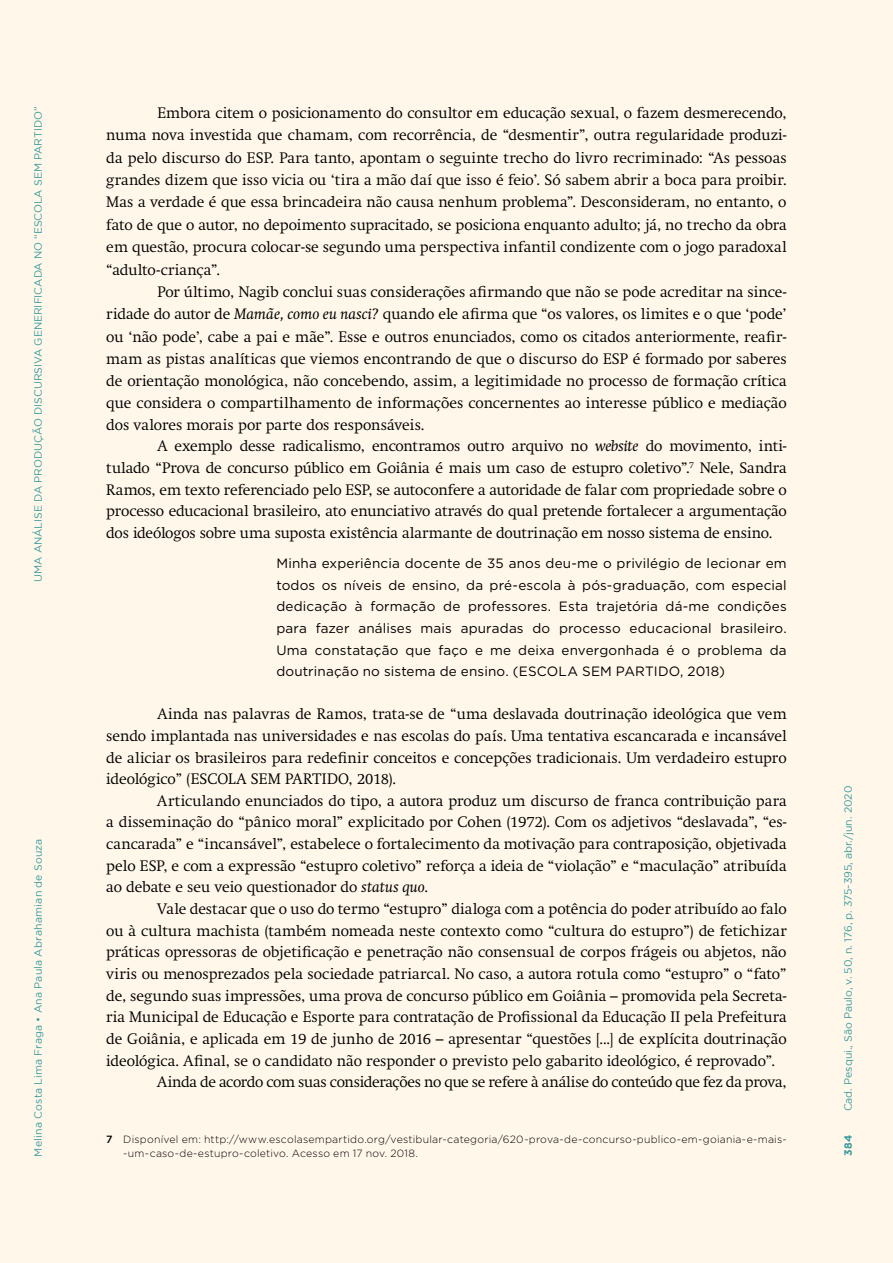
<style>
.page{position:relative;width:893px;height:1263px;background:#fff7ea}
.page>*{position:absolute;margin:0;border:0;box-sizing:border-box;transform-origin:0 0}
.t1{font:300 15px/21.6px "Swift";color:#000;text-align:justify}
.t2{font:300 15px "Swift";letter-spacing:-.02em;color:#000}
.t3{font:13.5px/21.6px "Gotham HTF";letter-spacing:.015em;color:#000;text-align:justify}
.t4{font:300 10.5px/13.5px "Gotham HTF";letter-spacing:.02em;color:#000}
.t5{font:10.5px "Gotham";color:#389fa9}
.t6{font:10.5px "Gotham";letter-spacing:.025em;color:#389fa9}
.t7{font:700 10.5px "Gotham";color:#389fa9}
.s1{font-weight:400;font-style:italic}
.s2{font-weight:500}
</style>
<div class="page">
<p class="t5" style="left:32px;top:582px;width:477px;rotate:-90deg">UMA ANÁLISE DA PRODUÇÃO DISCURSIVA GENERIFICADA NO “ESCOLA SEM PARTIDO”</p>
<p class="t6" style="left:32px;top:1157px;width:320px;rotate:-90deg">Melina Costa Lima Fraga • Ana Paula Abrahamian de Souza</p>
<p class="t1" style="left:106px;top:101px;width:682px;line-height:22.4px;text-indent:51px">Embora citem o posicionamento do consultor em educação sexual, o fazem desmerecendo, numa nova investida que chamam, com recorrência, de “desmentir”, outra regularidade produzi&shy;da pelo discurso do ESP. Para tanto, apontam o seguinte trecho do livro recriminado: “As pessoas grandes dizem que isso vicia ou ‘tira a mão daí que isso é feio’. Só sabem abrir a boca para proibir.<br>Mas a verdade é que essa brincadeira não causa nenhum problema”. Desconsideram, no entanto, o fato de que o autor, no depoimento supracitado, se posiciona enquanto adulto; já, no trecho da obra em questão, procura colocar-se segundo uma perspectiva infantil condizente com o jogo paradoxal “adulto-criança”.</p>
<p class="t1" style="left:106px;top:281px;width:682px;line-height:22.2px;text-indent:51px">Por último, Nagib conclui suas considerações afirmando que não se pode acreditar na since&shy;ridade do autor de <span class="s1">Mamãe, como eu nasci?</span> quando ele afirma que “os valores, os limites e o que ‘pode’ ou ‘não pode’, cabe a pai e mãe”. Esse e outros enunciados, como os citados anteriormente, reafir&shy;mam as pistas analíticas que viemos encontrando de que o discurso do ESP é formado por saberes de orientação monológica, não concebendo, assim, a legitimidade no processo de formação crítica que considera o compartilhamento de informações concernentes ao interesse público e mediação dos valores morais por parte dos responsáveis.</p>
<p class="t1" style="left:106px;top:435px;width:682px;text-indent:51px">A exemplo desse radicalismo, encontramos outro arquivo no <span class="s1">website</span> do movimento, inti&shy;tulado “Prova de concurso público em Goiânia é mais um caso de estupro coletivo”.<sup>7</sup> Nele, Sandra Ramos, em texto referenciado pelo ESP, se autoconfere a autoridade de falar com propriedade sobre o processo educacional brasileiro, ato enunciativo através do qual pretende fortalecer a argumentação dos ideólogos sobre uma suposta existência alarmante de doutrinação em nosso sistema de ensino.</p>
<p class="t3" style="left:276px;top:552px;width:512px">Minha experiência docente de 35 anos deu-me o privilégio de lecionar em todos os níveis de ensino, da pré-escola à pós-graduação, com especial dedicação à formação de professores. Esta trajetória dá-me condições para fazer análises mais apuradas do processo educacional brasileiro.<br>Uma constatação que faço e me deixa envergonhada é o problema da doutrinação no sistema de ensino. (ESCOLA SEM PARTIDO, 2018)</p>
<p class="t1" style="left:106px;top:703px;width:682px;text-indent:51px">Ainda nas palavras de Ramos, trata-se de “uma deslavada doutrinação ideológica que vem sendo implantada nas universidades e nas escolas do país. Uma tentativa escancarada e incansável de aliciar os brasileiros para redefinir conceitos e concepções tradicionais. Um verdadeiro estupro ideológico” (ESCOLA SEM PARTIDO, 2018).</p>
<p class="t1" style="left:106px;top:790px;width:682px;text-indent:51px">Articulando enunciados do tipo, a autora produz um discurso de franca contribuição para a disseminação do “pânico moral” explicitado por Cohen (1972). Com os adjetivos “deslavada”, “es&shy;cancarada” e “incansável”, estabelece o fortalecimento da motivação para contraposição, objetivada pelo ESP, e com a expressão “estupro coletivo” reforça a ideia de “violação” e “maculação” atribuída ao debate e seu veio questionador do <span class="s1">status quo</span>.</p>
<p class="t1" style="left:157px;top:898px;width:631px">Vale destacar que o uso do termo “estupro” dialoga com a potência do poder atribuído ao falo</p>
<p class="t1" style="left:106px;top:920px;width:682px">ou à cultura machista (também nomeada neste contexto como “cultura do estupro”) de fetichizar</p>
<p class="t1" style="left:106px;top:941px;width:682px">práticas opressoras de objetificação e penetração não consensual de corpos frágeis ou abjetos, não</p>
<p class="t1" style="left:106px;top:963px;width:682px">viris ou menosprezados pela sociedade patriarcal. No caso, a autora rotula como “estupro” o “fato”</p>
<p class="t1" style="left:106px;top:985px;width:682px">de, segundo suas impressões, uma prova de concurso público em Goiânia – promovida pela Secreta-</p>
<p class="t1" style="left:106px;top:1006px;width:682px">ria Municipal de Educação e Esporte para contratação de Profissional da Educação II pela Prefeitura</p>
<p class="t1" style="left:106px;top:1028px;width:682px">de Goiânia, e aplicada em 19 de junho de 2016 – apresentar “questões [...] de explícita doutrinação</p>
<p class="t1" style="left:106px;top:1050px;width:670px">ideológica. Afinal, se o candidato não responder o previsto pelo gabarito ideológico, é reprovado”.</p>
<p class="t2" style="left:157px;top:1073px;width:631px">Ainda de acordo com suas considerações no que se refere à análise do conteúdo que fez da prova,</p>
<p class="t4" style="left:123px;top:1132px;width:665px;text-indent:-17px"><span class="s2">7</span> Disponível em: http://www.escolasempartido.org/vestibular-categoria/620-prova-de-concurso-publico-em-goiania-e-mais--um-caso-de-estupro-coletivo. Acesso em 17 nov. 2018.</p>
<p class="t5" style="left:842px;top:1111px;width:327px;rotate:-90deg">Cad. Pesqui., São Paulo, v. 50, n. 176, p. 375-395, abr./jun. 2020</p>
<p class="t7" style="left:842px;top:1155px;width:22px;rotate:-90deg">384</p>
</div>
